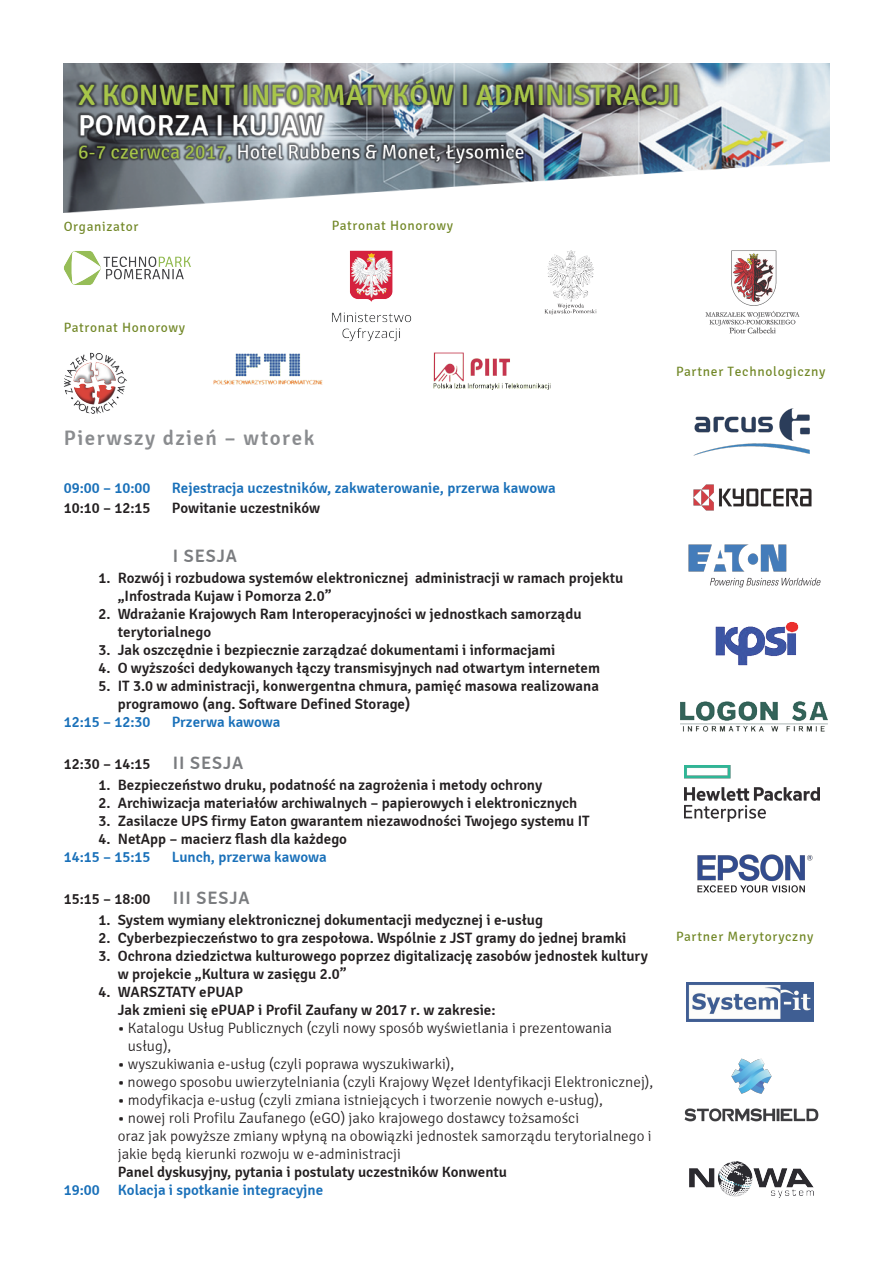
<style>
.page{position:relative;width:893px;height:1263px;background:#fff}
.page>*{position:absolute;margin:0;border:0;box-sizing:border-box;transform-origin:0 0}
.t1{font:600 21px "Signika Negative";letter-spacing:.07em;color:#8a8c8f}
.t2{font:600 18px "Signika Negative";letter-spacing:.05em;color:#7a7c7f}
.t3{font:600 15px/18px "Signika Negative";color:#231f20}
.t4{font:300 15px/18px "Signika Negative";color:#231f20}
.t5{font:600 15px "Signika Negative";color:#1970b9}
.t6{font:13.5px "Signika Negative";letter-spacing:.05em;color:#718726}
.s1{font-size:18px;color:#7a7c7f}
.s2{font-weight:600}
</style>
<div class="page">
<img style="left:64px;top:64px;width:765px;height:149px">
<img style="left:64px;top:251px;width:127px;height:34px">
<img style="left:332px;top:251px;width:79px;height:90px">
<img style="left:694px;top:408px;width:116px;height:47px">
<img style="left:693px;top:485px;width:118px;height:26px">
<img style="left:64px;top:353px;width:63px;height:61px">
<img style="left:213px;top:353px;width:110px;height:32px">
<img style="left:434px;top:353px;width:117px;height:36px">
<img style="left:689px;top:544px;width:132px;height:43px">
<img style="left:687px;top:982px;width:126px;height:39px">
<img style="left:715px;top:622px;width:84px;height:44px">
<img style="left:706px;top:251px;width:93px;height:83px">
<img style="left:685px;top:1059px;width:133px;height:63px">
<img style="left:689px;top:1161px;width:125px;height:37px">
<img style="left:544px;top:251px;width:52px;height:64px">
<img style="left:680px;top:702px;width:147px;height:30px">
<img style="left:685px;top:765px;width:135px;height:57px">
<img style="left:697px;top:855px;width:115px;height:37px">
<p class="t6" style="left:64px;top:218px;width:76px">Organizator</p>
<p class="t6" style="left:332px;top:218px;width:123px">Patronat Honorowy</p>
<p class="t6" style="left:64px;top:320px;width:123px">Patronat Honorowy</p>
<h1 class="t1" style="left:64px;top:426px;width:252px">Pierwszy dzień – wtorek</h1>
<p class="t5" style="left:64px;top:479px;width:88px">09:00 – 10:00</p>
<p class="t5" style="left:172px;top:479px;width:385px">Rejestracja uczestników, zakwaterowanie, przerwa kawowa</p>
<p class="t3" style="left:64px;top:499px;width:88px">10:10 – 12:15</p>
<p class="t3" style="left:172px;top:499px;width:150px">Powitanie uczestników</p>
<p class="t2" style="left:173px;top:545px;width:66px">I SESJA</p>
<p class="t3" style="left:118px;top:569px;width:507px;text-indent:-19px">1. Rozwój i rozbudowa systemów elektronicznej administracji w ramach projektu „Infostrada Kujaw i Pomorza 2.0”</p>
<p class="t3" style="left:118px;top:605px;width:465px;text-indent:-19px">2. Wdrażanie Krajowych Ram Interoperacyjności w jednostkach samorządu terytorialnego</p>
<p class="t3" style="left:98px;top:641px;width:459px">3. Jak oszczędnie i bezpiecznie zarządzać dokumentami i informacjami</p>
<p class="t3" style="left:98px;top:659px;width:503px">4. O wyższości dedykowanych łączy transmisyjnych nad otwartym internetem</p>
<p class="t3" style="left:118px;top:677px;width:483px;text-indent:-19px">5. IT 3.0 w administracji, konwergentna chmura, pamięć masowa realizowana programowo (ang. Software Defined Storage)</p>
<p class="t5" style="left:64px;top:713px;width:88px">12:15 – 12:30</p>
<p class="t5" style="left:172px;top:713px;width:110px">Przerwa kawowa</p>
<p class="t3" style="left:64px;top:755px;width:181px">12:30 – 14:15 <span class="s1">II SESJA</span></p>
<p class="t3" style="left:98px;top:776px;width:445px">1. Bezpieczeństwo druku, podatność na zagrożenia i metody ochrony</p>
<p class="t3" style="left:98px;top:794px;width:480px">2. Archiwizacja materiałów archiwalnych – papierowych i elektronicznych</p>
<p class="t3" style="left:98px;top:812px;width:493px">3. Zasilacze UPS firmy Eaton gwarantem niezawodności Twojego systemu IT</p>
<p class="t3" style="left:98px;top:830px;width:250px">4. NetApp – macierz flash dla każdego</p>
<p class="t5" style="left:64px;top:848px;width:88px">14:15 – 15:15</p>
<p class="t5" style="left:172px;top:848px;width:156px">Lunch, przerwa kawowa</p>
<p class="t3" style="left:64px;top:890px;width:188px">15:15 – 18:00 <span class="s1">III SESJA</span></p>
<p class="t3" style="left:98px;top:911px;width:446px">1. System wymiany elektronicznej dokumentacji medycznej i e-usług</p>
<p class="t3" style="left:98px;top:929px;width:530px">2. Cyberbezpieczeństwo to gra zespołowa. Wspólnie z JST gramy do jednej bramki</p>
<p class="t3" style="left:118px;top:947px;width:532px;text-indent:-19px">3. Ochrona dziedzictwa kulturowego poprzez digitalizację zasobów jednostek kultury w projekcie „Kultura w zasięgu 2.0”</p>
<p class="t3" style="left:118px;top:983px;width:379px;text-indent:-19px">4. WARSZTATY ePUAP<br>Jak zmieni się ePUAP i Profil Zaufany w 2017 r. w zakresie:</p>
<p class="t4" style="left:128px;top:1019px;width:486px;text-indent:-10px"><span class="s2">•</span> Katalogu Usług Publicznych (czyli nowy sposób wyświetlania i prezentowania usług),</p>
<p class="t4" style="left:118px;top:1055px;width:338px"><span class="s2">•</span> wyszukiwania e-usług (czyli poprawa wyszukiwarki),</p>
<p class="t4" style="left:118px;top:1073px;width:537px"><span class="s2">•</span> nowego sposobu uwierzytelniania (czyli Krajowy Węzeł Identyfikacji Elektronicznej),</p>
<p class="t4" style="left:118px;top:1091px;width:487px"><span class="s2">•</span> modyfikacja e-usług (czyli zmiana istniejących i tworzenie nowych e-usług),</p>
<p class="t4" style="left:118px;top:1109px;width:535px"><span class="s2">•</span> nowej roli Profilu Zaufanego (eGO) jako krajowego dostawcy tożsamości<br>oraz jak powyższe zmiany wpłyną na obowiązki jednostek samorządu terytorialnego i jakie będą kierunki rozwoju w e-administracji</p>
<p class="t3" style="left:118px;top:1163px;width:391px">Panel dyskusyjny, pytania i postulaty uczestników Konwentu</p>
<p class="t5" style="left:64px;top:1181px;width:261px">19:00 Kolacja i spotkanie integracyjne</p>
<p class="t6" style="left:676px;top:363px;width:151px">Partner Technologiczny</p>
<p class="t6" style="left:676px;top:928px;width:139px">Partner Merytoryczny</p>
</div>
